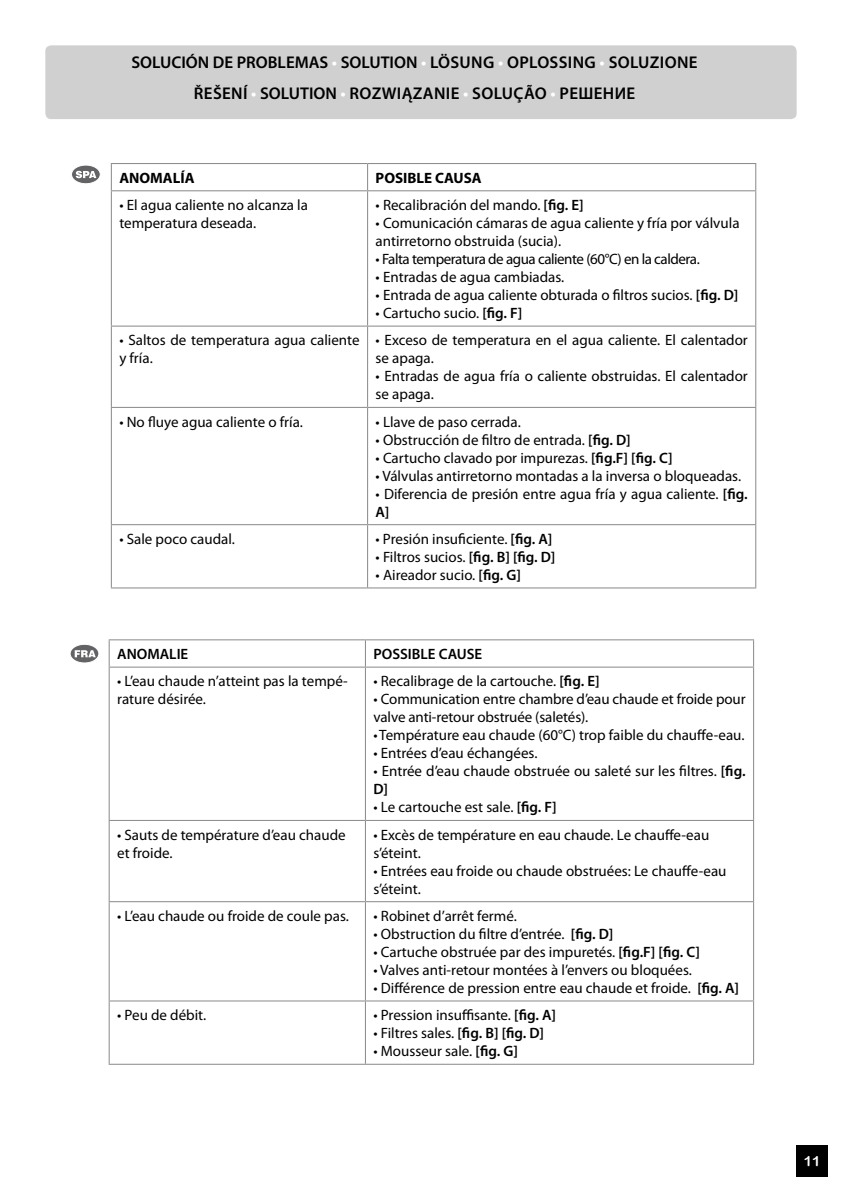
<style>
.page{position:relative;width:842px;height:1191px;background:#fff}
.page>*{position:absolute;margin:0;border:0;box-sizing:border-box;transform-origin:0 0}
.t1{font:600 17px/30px "Myriad Pro";letter-spacing:.02em;color:#000;text-align:center}
.t2{font:15px/18px "Myriad Pro";color:#000}
.t3{font:15px "Myriad Pro";letter-spacing:-.03em;color:#000}
.t4{font:600 15px "Myriad Pro";color:#000}
.t5{font:700 15px "Myriad Pro";color:#000}
.t6{font:14px "Arial Rounded MT Bold";color:#fff}
.s1{color:#fff}
.s2{font-weight:600}
</style>
<div class="page">
<div style="left:797px;top:1145px;width:31px;height:31px;background:#000"></div>
<div style="left:45px;top:45px;width:752px;height:74px;background:#d0d0d0;border-radius:6px"></div>
<svg style="left:70px;top:644px;width:29px;height:19px"></svg>
<div style="left:70px;top:644px;width:29px;height:19px;border:1px solid #fff;border-radius:50%"></div>
<svg style="left:75px;top:650px;width:21px;height:7px"></svg>
<hr style="left:109px;top:639px;width:256px;height:1px;background:#888">
<svg style="left:109px;top:640px;width:1px;height:26px"></svg>
<hr style="left:365px;top:639px;width:389px;height:1px;background:#888">
<svg style="left:365px;top:640px;width:1px;height:26px"></svg>
<svg style="left:753px;top:640px;width:1px;height:26px"></svg>
<hr style="left:109px;top:666px;width:256px;height:1px;background:#888">
<hr style="left:109px;top:667px;width:1px;height:153px;background:#888">
<hr style="left:365px;top:666px;width:389px;height:1px;background:#888">
<hr style="left:365px;top:667px;width:1px;height:153px;background:#888">
<hr style="left:753px;top:667px;width:1px;height:153px;background:#888">
<hr style="left:109px;top:820px;width:256px;height:1px;background:#888">
<hr style="left:109px;top:821px;width:1px;height:80px;background:#888">
<hr style="left:365px;top:820px;width:389px;height:1px;background:#888">
<hr style="left:365px;top:821px;width:1px;height:80px;background:#888">
<hr style="left:753px;top:821px;width:1px;height:80px;background:#888">
<hr style="left:109px;top:901px;width:256px;height:1px;background:#888">
<hr style="left:109px;top:902px;width:1px;height:98px;background:#888">
<hr style="left:365px;top:901px;width:389px;height:1px;background:#888">
<hr style="left:365px;top:902px;width:1px;height:98px;background:#888">
<hr style="left:753px;top:902px;width:1px;height:98px;background:#888">
<hr style="left:109px;top:1000px;width:256px;height:1px;background:#888">
<hr style="left:109px;top:1001px;width:1px;height:62px;background:#888">
<hr style="left:365px;top:1000px;width:389px;height:1px;background:#888">
<hr style="left:365px;top:1001px;width:1px;height:62px;background:#888">
<hr style="left:753px;top:1001px;width:1px;height:62px;background:#888">
<hr style="left:109px;top:1063px;width:645px;height:1px;background:#888">
<hr style="left:111px;top:163px;width:257px;height:1px;background:#888">
<svg style="left:111px;top:164px;width:1px;height:26px"></svg>
<hr style="left:368px;top:163px;width:388px;height:1px;background:#888">
<svg style="left:367px;top:164px;width:1px;height:26px"></svg>
<svg style="left:755px;top:164px;width:1px;height:26px"></svg>
<hr style="left:111px;top:190px;width:257px;height:1px;background:#888">
<hr style="left:111px;top:191px;width:1px;height:134px;background:#888">
<hr style="left:368px;top:190px;width:388px;height:1px;background:#888">
<hr style="left:367px;top:191px;width:1px;height:134px;background:#888">
<hr style="left:755px;top:191px;width:1px;height:134px;background:#888">
<hr style="left:111px;top:325px;width:257px;height:1px;background:#888">
<hr style="left:111px;top:326px;width:1px;height:81px;background:#888">
<hr style="left:368px;top:325px;width:388px;height:1px;background:#888">
<hr style="left:367px;top:326px;width:1px;height:81px;background:#888">
<hr style="left:755px;top:326px;width:1px;height:81px;background:#888">
<hr style="left:111px;top:407px;width:257px;height:1px;background:#888">
<hr style="left:111px;top:408px;width:1px;height:116px;background:#888">
<hr style="left:368px;top:407px;width:388px;height:1px;background:#888">
<hr style="left:367px;top:408px;width:1px;height:116px;background:#888">
<hr style="left:755px;top:408px;width:1px;height:116px;background:#888">
<hr style="left:111px;top:524px;width:257px;height:1px;background:#888">
<hr style="left:111px;top:525px;width:1px;height:62px;background:#888">
<hr style="left:368px;top:524px;width:388px;height:1px;background:#888">
<hr style="left:367px;top:525px;width:1px;height:62px;background:#888">
<hr style="left:755px;top:525px;width:1px;height:62px;background:#888">
<hr style="left:111px;top:587px;width:645px;height:1px;background:#888">
<div style="left:72px;top:165px;width:28px;height:19px;background:#636366;border-radius:50%"></div>
<div style="left:71px;top:165px;width:30px;height:19px;border:1px solid #fff;border-radius:50%"></div>
<svg style="left:76px;top:171px;width:20px;height:7px"></svg>
<p class="t1" style="left:131px;top:49px;width:568px">SOLUCIÓN DE PROBLEMAS <span class="s1">•</span> SOLUTION <span class="s1">•</span> LÖSUNG <span class="s1">•</span> OPLOSSING <span class="s1">•</span> SOLUZIONE<br>ŘEŠENÍ <span class="s1">•</span> SOLUTION <span class="s1">•</span> ROZWIĄZANIE <span class="s1">•</span> SOLUÇÃO <span class="s1">•</span> РЕШЕНИЕ</p>
<p class="t5" style="left:119px;top:172px;width:77px">ANOMALÍA</p>
<p class="t5" style="left:376px;top:172px;width:108px">POSIBLE CAUSA</p>
<p class="t2" style="left:119px;top:197px;width:190px">• El agua caliente no alcanza la temperatura deseada.</p>
<p class="t2" style="left:376px;top:197px;width:210px">• Recalibración del mando. <span class="s2">[fig. E]</span></p>
<p class="t2" style="left:376px;top:215px;width:365px">• Comunicación cámaras de agua caliente y fría por válvula antirretorno obstruida (sucia).</p>
<p class="t3" style="left:376px;top:253px;width:326px">• Falta temperatura de agua caliente (60°C) en la caldera.</p>
<p class="t2" style="left:376px;top:269px;width:190px">• Entradas de agua cambiadas.</p>
<p class="t2" style="left:376px;top:287px;width:364px">• Entrada de agua caliente obturada o filtros sucios. <span class="s2">[fig. D]</span></p>
<p class="t2" style="left:376px;top:305px;width:148px">• Cartucho sucio. <span class="s2">[fig. F]</span></p>
<p class="t2" style="left:119px;top:332px;width:242px">• Saltos de temperatura agua caliente y fría.</p>
<p class="t2" style="left:376px;top:332px;width:374px">• Exceso de temperatura en el agua caliente. El calentador se apaga.</p>
<p class="t2" style="left:376px;top:368px;width:374px">• Entradas de agua fría o caliente obstruidas. El calentador se apaga.</p>
<p class="t2" style="left:119px;top:414px;width:185px">• No fluye agua caliente o fría.</p>
<p class="t2" style="left:376px;top:414px;width:147px">• Llave de paso cerrada.</p>
<p class="t2" style="left:376px;top:432px;width:257px">• Obstrucción de filtro de entrada. <span class="s2">[fig. D]</span></p>
<p class="t2" style="left:376px;top:450px;width:298px">• Cartucho clavado por impurezas. <span class="s2">[fig.F] [fig. C]</span></p>
<p class="t2" style="left:376px;top:468px;width:367px">• Válvulas antirretorno montadas a la inversa o bloqueadas.</p>
<p class="t2" style="left:376px;top:486px;width:374px">• Diferencia de presión entre agua fría y agua caliente. <span class="s2">[fig.<br>A]</span></p>
<p class="t2" style="left:119px;top:531px;width:117px">• Sale poco caudal.</p>
<p class="t2" style="left:376px;top:531px;width:178px">• Presión insuficiente. <span class="s2">[fig. A]</span></p>
<p class="t2" style="left:376px;top:549px;width:181px">• Filtros sucios. <span class="s2">[fig. B] [fig. D]</span></p>
<p class="t2" style="left:376px;top:567px;width:147px">• Aireador sucio. <span class="s2">[fig. G]</span></p>
<p class="t4" style="left:117px;top:648px;width:73px">ANOMALIE</p>
<p class="t4" style="left:373px;top:648px;width:110px">POSSIBLE CAUSE</p>
<p class="t2" style="left:117px;top:673px;width:232px">• L’eau chaude n’atteint pas la tempé&shy;rature désirée.</p>
<p class="t2" style="left:373px;top:673px;width:228px">• Recalibrage de la cartouche. <span class="s2">[fig. E]</span></p>
<p class="t2" style="left:373px;top:691px;width:374px">• Communication entre chambre d’eau chaude et froide pour valve anti-retour obstruée (saletés).</p>
<p class="t2" style="left:373px;top:727px;width:373px">• Température eau chaude (60°C) trop faible du chauffe-eau.</p>
<p class="t2" style="left:373px;top:745px;width:166px">• Entrées d’eau échangées.</p>
<p class="t2" style="left:373px;top:763px;width:374px">• Entrée d’eau chaude obstruée ou saleté sur les filtres. <span class="s2">[fig.<br>D]</span></p>
<p class="t2" style="left:373px;top:799px;width:185px">• Le cartouche est sale. <span class="s2">[fig. F]</span></p>
<p class="t2" style="left:117px;top:827px;width:230px">• Sauts de température d’eau chaude et froide.</p>
<p class="t2" style="left:373px;top:827px;width:337px">• Excès de température en eau chaude. Le chauffe-eau s’éteint.</p>
<p class="t2" style="left:373px;top:863px;width:355px">• Entrées eau froide ou chaude obstruées: Le chauffe-eau s’éteint.</p>
<p class="t2" style="left:117px;top:908px;width:233px">• L’eau chaude ou froide de coule pas.</p>
<p class="t2" style="left:373px;top:908px;width:145px">• Robinet d’arrêt fermé.</p>
<p class="t2" style="left:373px;top:926px;width:241px">• Obstruction du filtre d’entrée. <span class="s2">[fig. D]</span></p>
<p class="t2" style="left:373px;top:944px;width:328px">• Cartuche obstruée par des impuretés. <span class="s2">[fig.F] [fig. C]</span></p>
<p class="t2" style="left:373px;top:962px;width:320px">• Valves anti-retour montées à l’envers ou bloquées.</p>
<p class="t2" style="left:373px;top:980px;width:367px">• Différence de pression entre eau chaude et froide. <span class="s2">[fig. A]</span></p>
<p class="t2" style="left:117px;top:1007px;width:91px">• Peu de débit.</p>
<p class="t2" style="left:373px;top:1007px;width:184px">• Pression insuffisante. <span class="s2">[fig. A]</span></p>
<p class="t2" style="left:373px;top:1025px;width:172px">• Filtres sales. <span class="s2">[fig. B] [fig. D]</span></p>
<p class="t2" style="left:373px;top:1043px;width:146px">• Mousseur sale. <span class="s2">[fig. G]</span></p>
<p class="t6" style="left:804px;top:1153px;width:18px">11</p>
</div>
